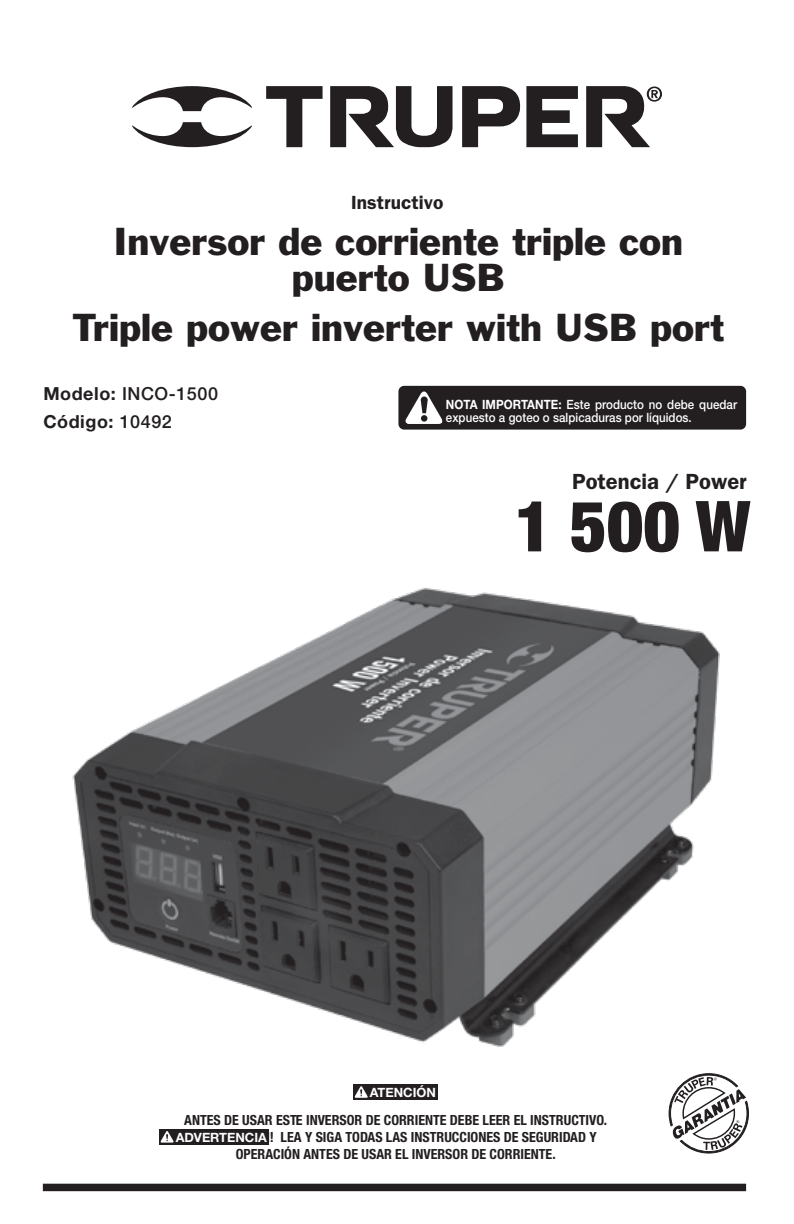
<style>
.page{position:relative;width:794px;height:1224px;background:#fff}
.page>*{position:absolute;margin:0;border:0;box-sizing:border-box;transform-origin:0 0}
.t1{font:900 condensed 70.4px "Helvetica Neue LT Std";color:#231f20}
.t2{font:36px/36px "Franklin Gothic";color:#231f20;text-align:center}
.t3{font:600 22px "Franklin Gothic";color:#231f20}
.t4{font:600 19.2px "Franklin Gothic";color:#231f20}
.t5{font:700 18px/28px "Helvetica Neue LT Std";letter-spacing:.03em;color:#231f20}
.t6{font:700 condensed 14px/16.8px "Helvetica Neue LT Std";color:#231f20;text-align:center}
.t7{font:500 12.8px/12.8px "Helvetica Neue LT Std";letter-spacing:.005em;color:#fff;scale:.9 1}
.t8{font:700 12.8px "Helvetica Neue LT Std";color:#fff}
.s1{font-weight:500}
.s2{font-weight:700}
</style>
<div class="page">
<img style="left:72px;top:588px;width:648px;height:459px">
<div style="left:43px;top:1184px;width:703px;height:7px;background:#231f20"></div>
<svg style="left:669px;top:1073px;width:79px;height:80px"></svg>
<div style="left:398px;top:386px;width:348px;height:44px;background:#231f20;border-radius:6px"></div>
<svg style="left:405px;top:391px;width:38px;height:33px"></svg>
<svg style="left:132px;top:86px;width:120px;height:25px"></svg>
<svg style="left:132px;top:122px;width:120px;height:25px"></svg>
<svg style="left:266px;top:86px;width:56px;height:61px"></svg>
<svg style="left:330px;top:86px;width:122px;height:61px"></svg>
<svg style="left:586px;top:86px;width:76px;height:61px"></svg>
<svg style="left:462px;top:86px;width:116px;height:61px"></svg>
<div style="left:159px;top:1129px;width:110px;height:16px;background:#231f20"></div>
<svg style="left:161px;top:1132px;width:12px;height:10px"></svg>
<div style="left:353px;top:1084px;width:84px;height:16px;background:#231f20"></div>
<svg style="left:355px;top:1087px;width:12px;height:10px"></svg>
<h3 class="t4" style="left:351px;top:192px;width:94px">Instructivo</h3>
<h2 class="t2" style="left:113px;top:223px;width:571px">Inversor de corriente triple con puerto USB</h2>
<h2 class="t2" style="left:72px;top:309px;width:653px">Triple power inverter with USB port</h2>
<p class="t5" style="left:43px;top:379px;width:176px">Modelo: <span class="s1">INCO-1500<br></span>Código: <span class="s1">10492</span></p>
<p class="t7" style="left:446px;top:398px;width:325px"><span class="s2">NOTA IMPORTANTE:</span> Este producto no debe quedar expuesto a goteo o salpicaduras por líquidos.</p>
<h3 class="t3" style="left:572px;top:469px;width:176px">Potencia / Power</h3>
<h1 class="t1" style="left:515px;top:483px;width:237px">1 500 W</h1>
<p class="t8" style="left:370px;top:1085px;width:68px">ATENCIÓN</p>
<p class="t6" style="left:184px;top:1112px;width:424px">ANTES DE USAR ESTE INVERSOR DE CORRIENTE DEBE LEER EL INSTRUCTIVO. ¡PRECAUCIÓN! LEA Y SIGA TODAS LAS INSTRUCCIONES DE SEGURIDAD Y<br>OPERACIÓN ANTES DE USAR EL INVERSOR DE CORRIENTE.</p>
<p class="t8" style="left:176px;top:1130px;width:93px">ADVERTENCIA</p>
</div>
